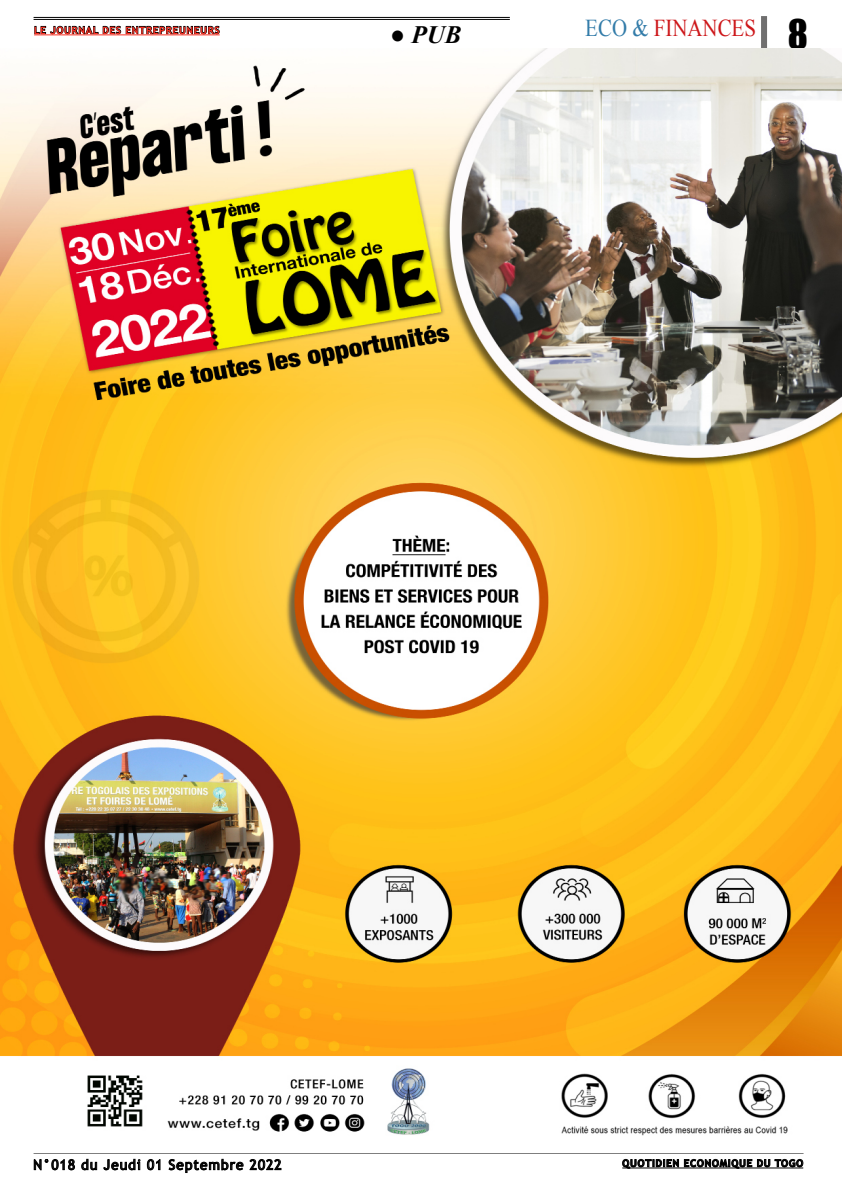
<style>
.page{position:relative;width:842px;height:1191px;background:#fff}
.page>*{position:absolute;margin:0;border:0;box-sizing:border-box;transform-origin:0 0}
.t1{font:37.5px "Impact";color:#000}
.t2{font:italic 700 25px "Times New Roman";color:#000}
.t3{font:24.2px "Times New Roman";color:#cd171a;scale:.86 1}
.t4{font:14px "Trebuchet MS";letter-spacing:.07em;color:#000}
.t5{font:700 10px "Trebuchet MS";letter-spacing:.07em;color:#ff2e20}
.t6{font:700 10px "Trebuchet MS";letter-spacing:.07em;color:#000}
.s1{color:#337ca9}
.s2{font-family:"Trebuchet"}
</style>
<div class="page">
<hr style="left:34px;top:17px;width:476px;height:1px;background:#000">
<hr style="left:34px;top:19px;width:476px;height:1px;background:#000">
<div style="left:761px;top:16px;width:6px;height:35px;background:#706f6f"></div>
<hr style="left:34px;top:34px;width:186px;height:1px;background:#ff2e20">
<svg style="left:34px;top:26px;width:186px;height:8px"></svg>
<svg style="left:622px;top:1158px;width:181px;height:10px"></svg>
<svg style="left:34px;top:1159px;width:41px;height:11px"></svg>
<svg style="left:81px;top:1158px;width:16px;height:12px"></svg>
<svg style="left:103px;top:1158px;width:37px;height:12px"></svg>
<svg style="left:147px;top:1159px;width:13px;height:11px"></svg>
<svg style="left:169px;top:1158px;width:75px;height:15px"></svg>
<svg style="left:250px;top:1159px;width:31px;height:11px"></svg>
<hr style="left:34px;top:1152px;width:769px;height:1px;background:#000">
<img style="left:0;top:49px;width:842px;height:1087px">
<p class="t5" style="left:34px;top:24px;width:187px">LE JOURNAL DES ENTREPREUNEURS</p>
<h3 class="t3" style="left:585px;top:11px;width:200px"><span class="s1">ECO &amp;</span> FINANCES</h3>
<h2 class="t2" style="left:390px;top:17px;width:73px"><span class="s2">●</span> PUB</h2>
<h1 class="t1" style="left:788px;top:5px;width:22px">8</h1>
<p class="t4" style="left:33px;top:1156px;width:250px">N°018 du Jeudi 01 Septembre 2022</p>
<p class="t6" style="left:622px;top:1156px;width:182px">QUOTIDIEN ECONOMIQUE DU TOGO</p>
</div>
